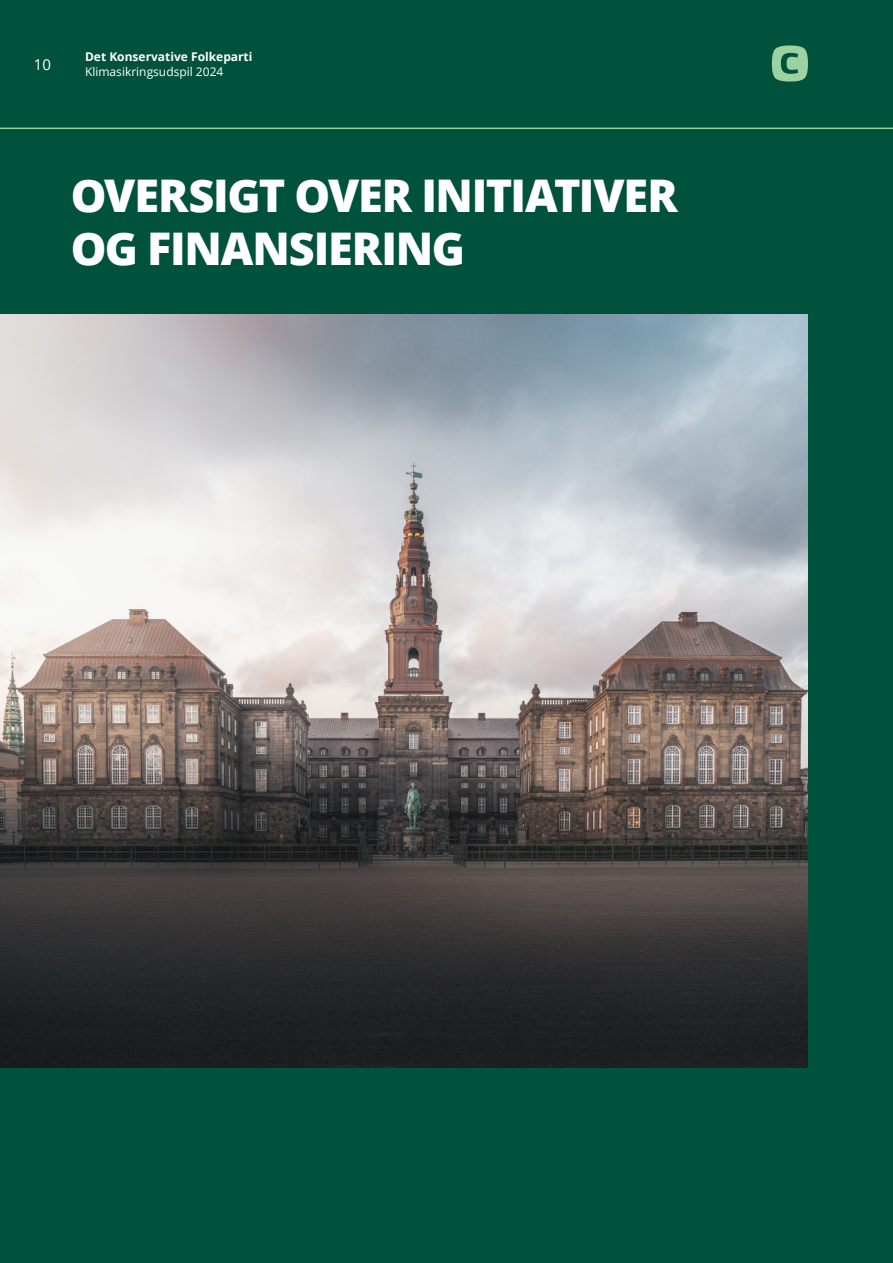
<style>
.page{position:relative;width:893px;height:1263px;background:#00523c}
.page>*{position:absolute;margin:0;border:0;box-sizing:border-box;transform-origin:0 0}
.t1{font:800 45px/52.5px "Open Sans";letter-spacing:-.03em;color:#fff}
.t2{font:15px "Open Sans";color:#fff}
.t3{font:700 12px "Open Sans";color:#fff}
.t4{font:12px "Open Sans";color:#fff}
</style>
<div class="page">
<img style="left:0;top:314px;width:808px;height:753px">
<svg style="left:772px;top:46px;width:36px;height:36px"></svg>
<hr style="left:0;top:128px;width:893px;height:1px;background:#9cd1a0">
<p class="t2" style="left:34px;top:57px;width:19px">10</p>
<p class="t3" style="left:85px;top:51px;width:169px">Det Konservative Folkeparti</p>
<p class="t4" style="left:85px;top:66px;width:140px">Klimasikringsudspil 2024</p>
<p class="t1" style="left:71px;top:172px;width:609px">OVERSIGT OVER INITIATIVER<br>OG FINANSIERING</p>
</div>
